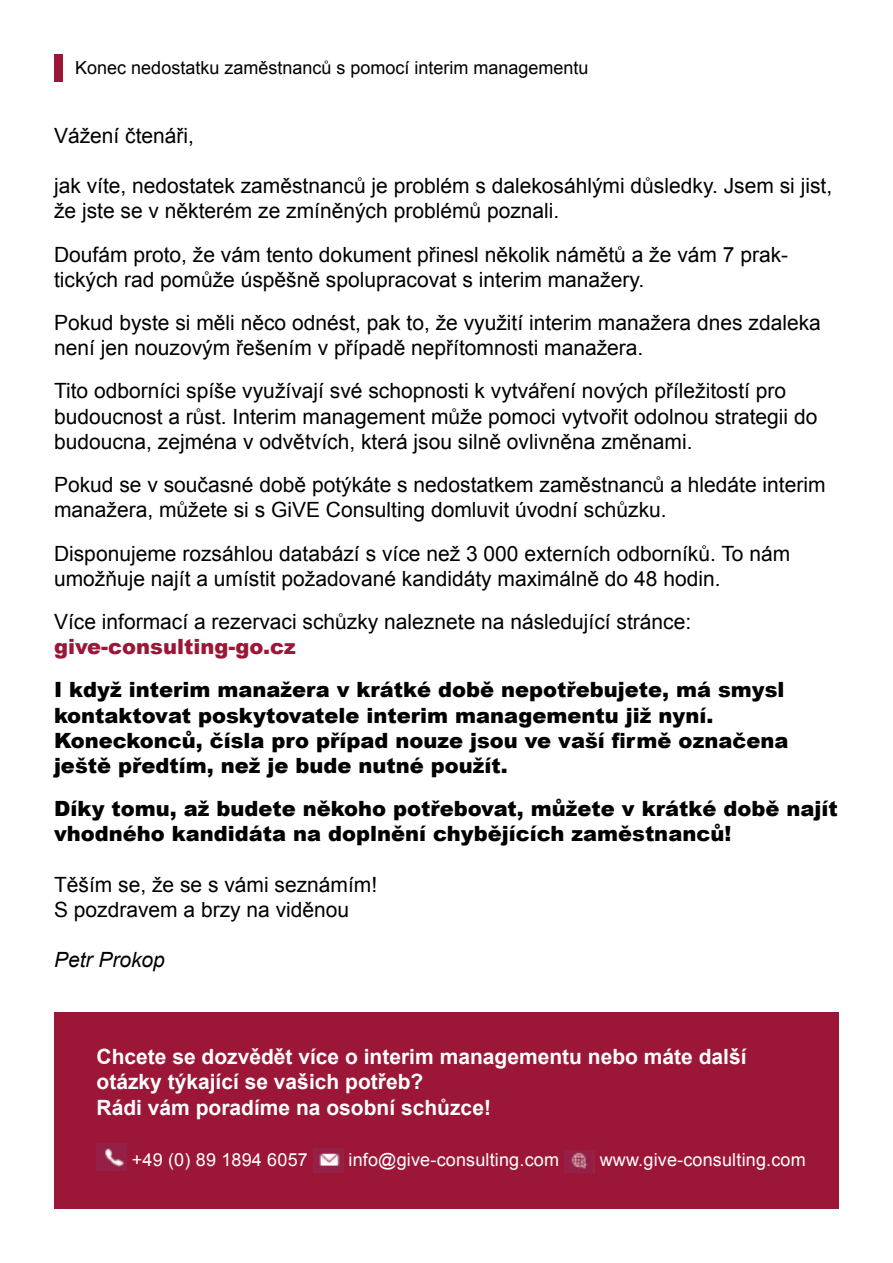
<style>
.page{position:relative;width:893px;height:1263px;background:#fff}
.page>*{position:absolute;margin:0;border:0;box-sizing:border-box;transform-origin:0 0}
.t1{font:21px/25.2px "Arial";color:#000}
.t2{font:900 21px/25.2px "Arial";color:#000}
.t3{font:700 21px/25.2px "Arial";color:#fff}
.t4{font:900 21px "Arial";color:#9c1737}
.t5{font:italic 21px "Arial";color:#000}
.t6{font:18px "Arial";letter-spacing:.01em;color:#fff}
.t7{font:18px "Arial";color:#000}
</style>
<div class="page">
<div style="left:54px;top:54px;width:9px;height:28px;background:#9c1737"></div>
<div style="left:54px;top:1012px;width:785px;height:197px;background:#9c1737"></div>
<img style="left:97px;top:1143px;width:29px;height:28px">
<img style="left:313px;top:1148px;width:30px;height:24px">
<img style="left:564px;top:1150px;width:30px;height:22px">
<p class="t7" style="left:75px;top:56px;width:515px">Konec nedostatku zaměstnanců s pomocí interim managementu</p>
<p class="t1" style="left:54px;top:123px;width:142px">Vážení čtenáři,</p>
<p class="t1" style="left:54px;top:173px;width:780px">jak víte, nedostatek zaměstnanců je problém s dalekosáhlými důsledky. Jsem si jist, že jste se v některém ze zmíněných problémů poznali.</p>
<p class="t1" style="left:54px;top:242px;width:736px">Doufám proto, že vám tento dokument přinesl několik námětů a že vám 7 prak&shy;tických rad pomůže úspěšně spolupracovat s interim manažery.</p>
<p class="t1" style="left:54px;top:310px;width:768px">Pokud byste si měli něco odnést, pak to, že využití interim manažera dnes zdaleka není jen nouzovým řešením v případě nepřítomnosti manažera.</p>
<p class="t1" style="left:54px;top:379px;width:765px">Tito odborníci spíše využívají své schopnosti k vytváření nových příležitostí pro budoucnost a růst. Interim management může pomoci vytvořit odolnou strategii do budoucna, zejména v odvětvích, která jsou silně ovlivněna změnami.</p>
<p class="t1" style="left:54px;top:472px;width:773px">Pokud se v současné době potýkáte s nedostatkem zaměstnanců a hledáte interim manažera, můžete si s GiVE Consulting domluvit úvodní schůzku.</p>
<p class="t1" style="left:54px;top:541px;width:738px">Disponujeme rozsáhlou databází s více než 3 000 externích odborníků. To nám umožňuje najít a umístit požadované kandidáty maximálně do 48 hodin.</p>
<p class="t1" style="left:54px;top:609px;width:639px">Více informací a rezervaci schůzky naleznete na následující stránce:</p>
<p class="t4" style="left:54px;top:631px;width:243px">give-consulting-go.cz</p>
<p class="t2" style="left:54px;top:676px;width:736px">I když interim manažera v krátké době nepotřebujete, má smysl kontaktovat poskytovatele interim managementu již nyní.<br>Koneckonců, čísla pro případ nouze jsou ve vaší firmě označena ještě předtím, než je bude nutné použít.</p>
<p class="t2" style="left:54px;top:795px;width:785px">Díky tomu, až budete někoho potřebovat, můžete v krátké době najít vhodného kandidáta na doplnění chybějících zaměstnanců!</p>
<p class="t1" style="left:54px;top:872px;width:325px">Těším se, že se s vámi seznámím!<br>S pozdravem a brzy na viděnou</p>
<p class="t5" style="left:54px;top:946px;width:112px">Petr Prokop</p>
<p class="t3" style="left:97px;top:1045px;width:652px">Chcete se dozvědět více o interim managementu nebo máte další otázky týkající se vašich potřeb?<br>Rádi vám poradíme na osobní schůzce!</p>
<p class="t6" style="left:132px;top:1148px;width:178px">+49 (0) 89 1894 6057</p>
<p class="t6" style="left:349px;top:1148px;width:212px">info@give-consulting.com</p>
<p class="t6" style="left:600px;top:1148px;width:208px">www.give-consulting.com</p>
</div>
